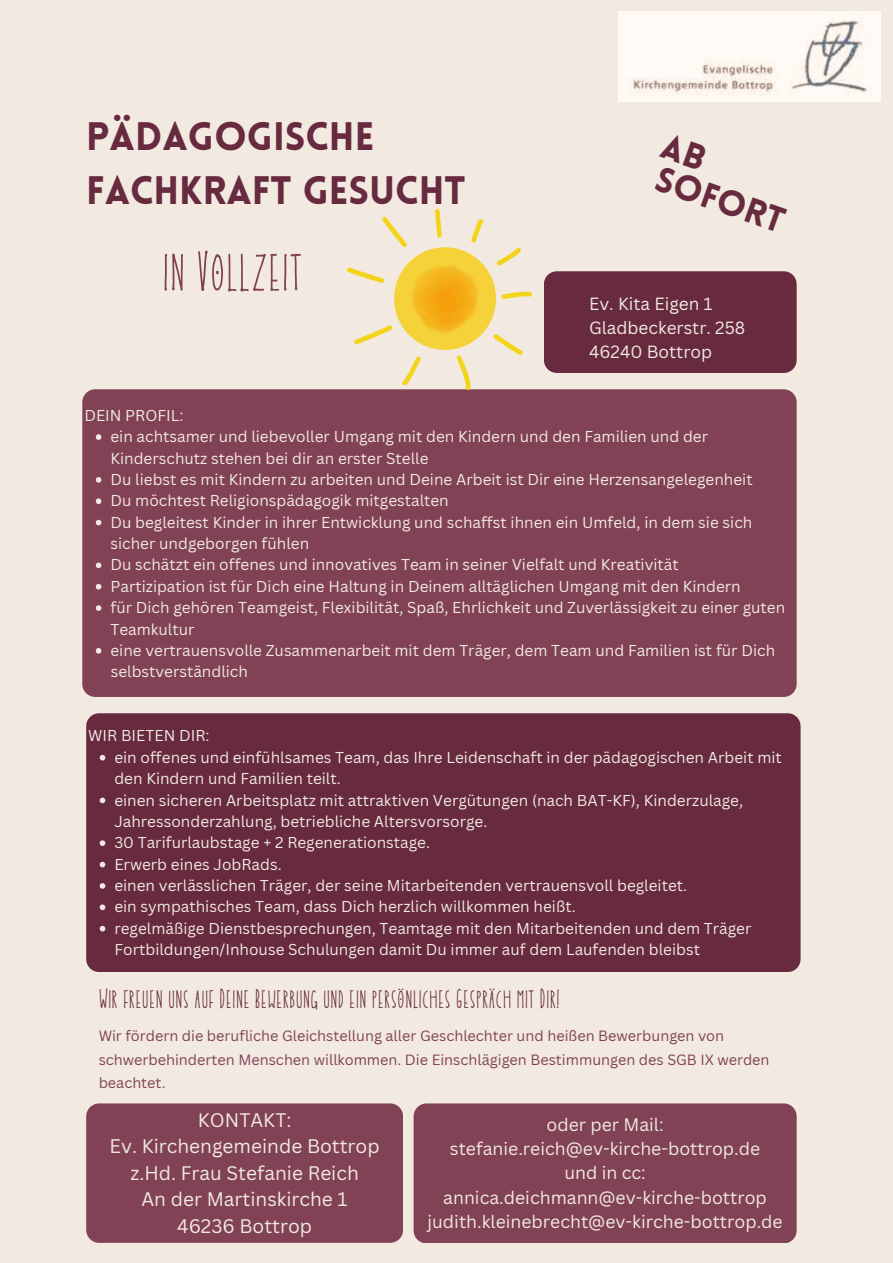
<style>
.page{position:relative;width:893px;height:1263px;background:#fff}
.page>*{position:absolute;margin:0;border:0;box-sizing:border-box;transform-origin:0 0}
.t1{font:61.95px "Petapon Yandi Designs";color:#814256}
.t2{font:900 38.92px/54px "Lovelo";color:#672a3f}
.t3{font:900 34.95px/33px "Lovelo";color:#672a3f}
.t4{font:29.47px "Petapon Yandi Designs";color:#672a3f}
.t5{font:19.12px/26.4px "Canva Sans";color:#f2e9e1;text-align:center}
.t6{font:17.62px/24.2px "Canva Sans";color:#f2e9e1;text-align:center}
.t7{font:17.17px/23.6px "Canva Sans";color:#f2e9e1}
.t8{font:15.38px/21.4px "Canva Sans";color:#f2e9e1}
.t9{font:14.48px/23px "Canva Sans";color:#814256}
</style>
<div class="page">
<div style="left:0;top:0;width:892px;height:1262px;background:#f2e9e1"></div>
<div style="left:86px;top:713px;width:714px;height:259px;background:#672a3f"></div>
<svg style="left:100px;top:755px;width:5px;height:5px"></svg>
<svg style="left:100px;top:798px;width:5px;height:5px"></svg>
<svg style="left:100px;top:840px;width:5px;height:6px"></svg>
<svg style="left:100px;top:862px;width:5px;height:5px"></svg>
<svg style="left:100px;top:883px;width:5px;height:6px"></svg>
<svg style="left:100px;top:904px;width:5px;height:6px"></svg>
<svg style="left:100px;top:926px;width:5px;height:5px"></svg>
<div style="left:82px;top:389px;width:714px;height:308px;background:#814256"></div>
<svg style="left:96px;top:434px;width:5px;height:6px"></svg>
<svg style="left:96px;top:477px;width:5px;height:6px"></svg>
<svg style="left:96px;top:498px;width:5px;height:6px"></svg>
<svg style="left:96px;top:520px;width:5px;height:5px"></svg>
<svg style="left:96px;top:562px;width:5px;height:6px"></svg>
<svg style="left:96px;top:584px;width:5px;height:5px"></svg>
<svg style="left:96px;top:605px;width:5px;height:6px"></svg>
<svg style="left:96px;top:648px;width:5px;height:6px"></svg>
<div style="left:544px;top:271px;width:252px;height:102px;background:#672a3f"></div>
<div style="left:86px;top:1103px;width:317px;height:140px;background:#814256"></div>
<div style="left:413px;top:1103px;width:383px;height:140px;background:#814256"></div>
<img style="left:619px;top:12px;width:261px;height:90px">
<img style="left:347px;top:210px;width:184px;height:179px">
<h2 class="t2" style="left:86px;top:113px;width:381px">PÄDAGOGISCHE<br>FACHKRAFT GESUCHT</h2>
<h1 class="t1" style="left:162px;top:245px;width:142px">in Vollzeit</h1>
<h3 class="t3" style="left:666px;top:132px;width:141px;rotate:19deg">AB<br>SOFORT</h3>
<p class="t7" style="left:589px;top:292px;width:158px">Ev. Kita Eigen 1<br>Gladbeckerstr. 258<br>46240 Bottrop</p>
<p class="t8" style="left:110px;top:404px;width:676px;text-indent:-26px">DEIN PROFIL:<br>ein achtsamer und liebevoller Umgang mit den Kindern und den Familien und der Kinderschutz stehen bei dir an erster Stelle<br>Du liebst es mit Kindern zu arbeiten und Deine Arbeit ist Dir eine Herzensangelegenheit<br>Du möchtest Religionspädagogik mitgestalten<br>Du begleitest Kinder in ihrer Entwicklung und schaffst ihnen ein Umfeld, in dem sie sich sicher undgeborgen fühlen<br>Du schätzt ein offenes und innovatives Team in seiner Vielfalt und Kreativität<br>Partizipation ist für Dich eine Haltung in Deinem alltäglichen Umgang mit den Kindern<br>für Dich gehören Teamgeist, Flexibilität, Spaß, Ehrlichkeit und Zuverlässigkeit zu einer guten Teamkultur<br>eine vertrauensvolle Zusammenarbeit mit dem Träger, dem Team und Familien ist für Dich selbstverständlich</p>
<p class="t8" style="left:114px;top:725px;width:669px;text-indent:-26px">WIR BIETEN DIR:<br>ein offenes und einfühlsames Team, das Ihre Leidenschaft in der pädagogischen Arbeit mit den Kindern und Familien teilt.<br>einen sicheren Arbeitsplatz mit attraktiven Vergütungen (nach BAT-KF), Kinderzulage, Jahressonderzahlung, betriebliche Altersvorsorge.<br>30 Tarifurlaubstage + 2 Regenerationstage.<br>Erwerb eines JobRads.<br>einen verlässlichen Träger, der seine Mitarbeitenden vertrauensvoll begleitet.<br>ein sympathisches Team, dass Dich herzlich willkommen heißt.<br>regelmäßige Dienstbesprechungen, Teamtage mit den Mitarbeitenden und dem Träger Fortbildungen/Inhouse Schulungen damit Du immer auf dem Laufenden bleibst</p>
<h3 class="t4" style="left:99px;top:986px;width:462px">Wir freuen uns auf Deine Bewerbung und ein persönliches Gespräch mit Dir!</h3>
<p class="t9" style="left:99px;top:1024px;width:672px">Wir fördern die berufliche Gleichstellung aller Geschlechter und heißen Bewerbungen von schwerbehinderten Menschen willkommen. Die Einschlägigen Bestimmungen des SGB IX werden beachtet.</p>
<p class="t5" style="left:110px;top:1106px;width:272px">KONTAKT:<br>Ev. Kirchengemeinde Bottrop z.Hd. Frau Stefanie Reich<br>An der Martinskirche 1<br>46236 Bottrop</p>
<p class="t6" style="left:427px;top:1112px;width:357px">oder per Mail: stefanie.reich@ev-kirche-bottrop.de<br>und in cc: annica.deichmann@ev-kirche-bottrop judith.kleinebrecht@ev-kirche-bottrop.de</p>
</div>
